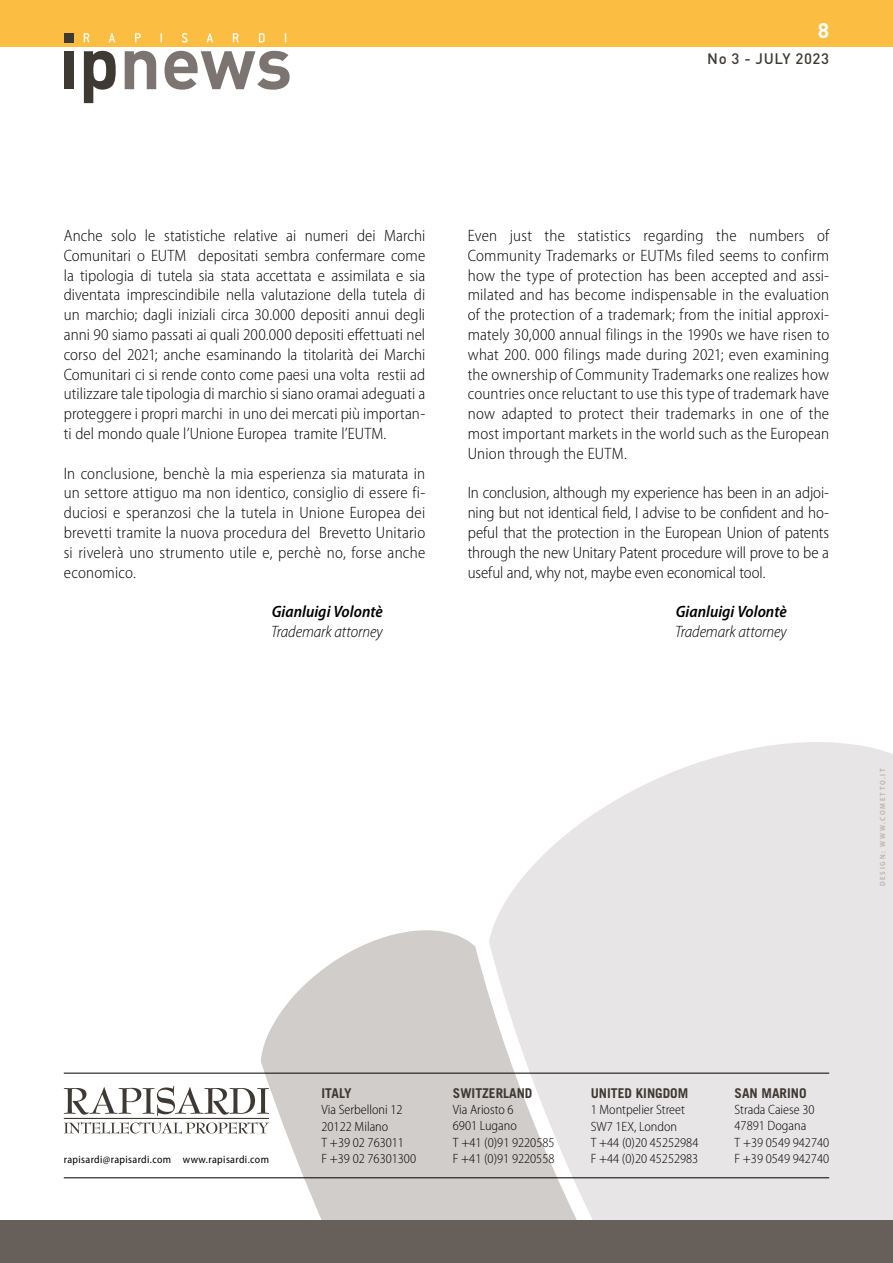
<style>
.page{position:relative;width:893px;height:1263px;background:#fff}
.page>*{position:absolute;margin:0;border:0;box-sizing:border-box;transform-origin:0 0}
.t1{font:700 21px "FFDIN Pro";color:#fff}
.t2{font:300 semi-condensed 16.5px/19.8px "Myriad Pro";letter-spacing:.005em;color:#000;text-align:justify}
.t3{font:italic 300 semi-condensed 16.5px "Myriad Pro";letter-spacing:-.01em;color:#000}
.t4{font:italic 600 semi-condensed 16.5px "Myriad Pro";color:#000}
.t5{font:500 15px "FFDIN Pro";letter-spacing:.04em;color:#3f3934}
.t6{font:300 semi-condensed 13.5px/16.2px "Myriad Pro";color:#000}
.t7{font:700 13.5px "Trade Gothic";color:#3f3934}
.t8{font:semi-condensed 10.8px "Myriad Pro";letter-spacing:.035em;color:#000}
.t9{font:600 semi-condensed 7.5px "Myriad Pro";letter-spacing:.23em;color:#b8b1a8}
</style>
<div class="page">
<svg style="left:261px;top:930px;width:228px;height:290px;fill:#d0cdcb"></svg>
<svg style="left:489px;top:742px;width:404px;height:478px;background:#e8e6e6"></svg>
<div style="left:0;top:0;width:893px;height:47px;background:#fbbe43"></div>
<svg style="left:125px;top:51px;width:31px;height:38px"></svg>
<svg style="left:165px;top:51px;width:125px;height:39px"></svg>
<svg style="left:84px;top:33px;width:5px;height:9px"></svg>
<svg style="left:109px;top:33px;width:6px;height:9px"></svg>
<svg style="left:135px;top:33px;width:6px;height:9px"></svg>
<svg style="left:182px;top:33px;width:5px;height:10px"></svg>
<svg style="left:207px;top:33px;width:6px;height:9px"></svg>
<svg style="left:233px;top:33px;width:6px;height:9px"></svg>
<svg style="left:259px;top:33px;width:6px;height:9px"></svg>
<div style="left:64px;top:33px;width:9px;height:10px;background:#3f3934"></div>
<div style="left:64px;top:51px;width:9px;height:38px;background:#3f3934"></div>
<svg style="left:84px;top:51px;width:32px;height:52px"></svg>
<div style="left:0;top:1220px;width:893px;height:43px;background:#665f5a"></div>
<hr style="left:64px;top:1073px;width:765px;height:1px;background:#000">
<hr style="left:64px;top:1177px;width:765px;height:1px;background:#000">
<svg style="left:64px;top:1086px;width:205px;height:48px"></svg>
<p class="t1" style="left:818px;top:13px;width:13px">8</p>
<p class="t5" style="left:707px;top:46px;width:123px">No 3 - JULY 2023</p>
<p class="t2" style="left:64px;top:226px;width:363px">Anche solo le statistiche relative ai numeri dei Marchi Comunitari o EUTM depositati sembra confermare come la tipologia di tutela sia stata accettata e assimilata e sia diventata imprescindibile nella valutazione della tutela di un marchio; dagli iniziali circa 30.000 depositi annui degli anni 90 siamo passati ai quali 200.000 depositi effettuati nel corso del 2021; anche esaminando la titolarità dei Marchi Comunitari ci si rende conto come paesi una volta restii ad utilizzare tale tipologia di marchio si siano oramai adeguati a proteggere i propri marchi in uno dei mercati più importan&shy;ti del mondo quale l’Unione Europea tramite l’EUTM.</p>
<p class="t2" style="left:64px;top:463px;width:363px">In conclusione, benchè la mia esperienza sia maturata in un settore attiguo ma non identico, consiglio di essere fi&shy;duciosi e speranzosi che la tutela in Unione Europea dei brevetti tramite la nuova procedura del Brevetto Unitario si rivelerà uno strumento utile e, perchè no, forse anche economico.</p>
<p class="t4" style="left:272px;top:603px;width:112px">Gianluigi Volontè</p>
<p class="t3" style="left:271px;top:623px;width:113px">Trademark attorney</p>
<p class="t2" style="left:468px;top:226px;width:363px">Even just the statistics regarding the numbers of Community Trademarks or EUTMs filed seems to confirm how the type of protection has been accepted and assi&shy;milated and has become indispensable in the evaluation of the protection of a trademark; from the initial approxi&shy;mately 30,000 annual filings in the 1990s we have risen to what 200. 000 filings made during 2021; even examining the ownership of Community Trademarks one realizes how countries once reluctant to use this type of trademark have now adapted to protect their trademarks in one of the most important markets in the world such as the European Union through the EUTM.</p>
<p class="t2" style="left:468px;top:483px;width:363px">In conclusion, although my experience has been in an adjoi&shy;ning but not identical field, I advise to be confident and ho&shy;peful that the protection in the European Union of patents through the new Unitary Patent procedure will prove to be a useful and, why not, maybe even economical tool.</p>
<p class="t4" style="left:676px;top:603px;width:112px">Gianluigi Volontè</p>
<p class="t3" style="left:675px;top:623px;width:113px">Trademark attorney</p>
<p class="t9" style="left:878px;top:886px;width:119px;rotate:-90deg">DESIGN: WWW.COMETTO.IT</p>
<p class="t7" style="left:453px;top:1085px;width:81px">SWITZERLAND</p>
<p class="t6" style="left:453px;top:1102px;width:103px">Via Ariosto 6<br>6901 Lugano<br>T +41 (0)91 9220585<br>F +41 (0)91 9220558</p>
<p class="t7" style="left:591px;top:1085px;width:99px">UNITED KINGDOM</p>
<p class="t6" style="left:591px;top:1102px;width:109px">1 Montpelier Street<br>SW7 1EX, London<br>T +44 (0)20 45252984</p>
<p class="t7" style="left:321px;top:1085px;width:32px">ITALY</p>
<p class="t6" style="left:321px;top:1102px;width:96px">Via Serbelloni 12<br>20122 Milano<br>T +39 02 763011<br>F +39 02 76301300</p>
<p class="t8" style="left:64px;top:1153px;width:207px">rapisardi@rapisardi.com www.rapisardi.com</p>
<p class="t6" style="left:591px;top:1151px;width:109px">F +44 (0)20 45252983</p>
<p class="t7" style="left:735px;top:1085px;width:74px">SAN MARINO</p>
<p class="t6" style="left:735px;top:1102px;width:96px">Strada Caiese 30<br>47891 Dogana<br>T +39 0549 942740<br>F +39 0549 942740</p>
</div>
